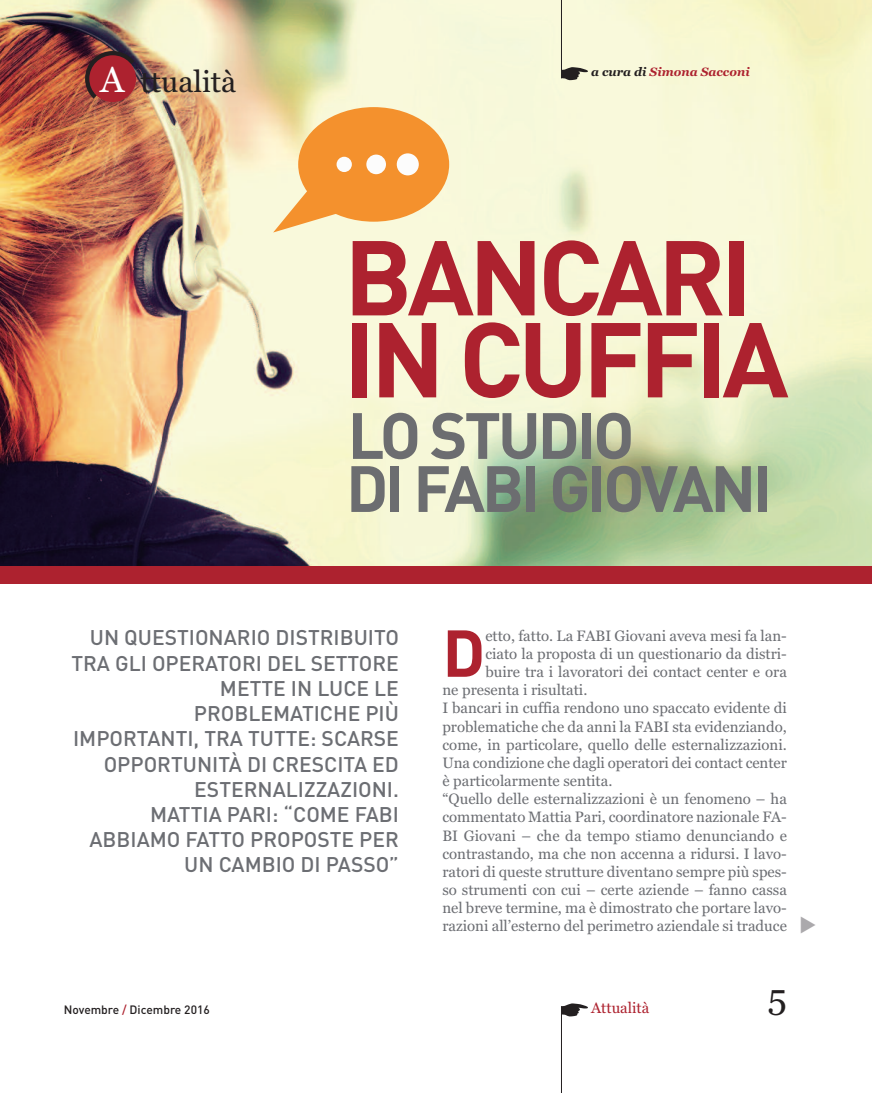
<style>
.page{position:relative;width:872px;height:1093px;background:#fff}
.page>*{position:absolute;margin:0;border:0;box-sizing:border-box;transform-origin:0 0}
.t1{font:700 104.4px/81.9px "DIN Pro";letter-spacing:-.05em;color:#ad222f}
.t2{font:700 65.1px "DIN Pro";color:#ad222f}
.t3{font:700 64.2px/53.1px "DIN Pro";letter-spacing:-.05em;color:#6c6d70}
.t4{font:36px "Georgia";color:#231f20}
.t5{font:30px "Georgia";color:#231f20}
.t6{font:500 21px/25.2px "DIN Pro";color:#6c6e73;text-align:right}
.t7{font:15px "Georgia";color:#6c6e73}
.t8{font:15px "Georgia";color:#ad222f}
.t9{font:500 12px "DIN Pro";color:#231f20}
.t10{font:italic 700 12px "Georgia";color:#ad222f}
.s1{font-size:36px;color:#fff}
.s2{color:#231f20}
.s3{color:#ad222f}
</style>
<div class="page">
<img style="left:0;top:0;width:872px;height:567px">
<hr style="left:561px;top:1006px;width:1px;height:87px;background:#231f20">
<svg style="left:561px;top:1003px;width:27px;height:13px"></svg>
<svg style="left:85px;top:51px;width:49px;height:48px"></svg>
<div style="left:89px;top:55px;width:47px;height:47px;background:#ad222f;border-radius:50%"></div>
<hr style="left:561px;top:0;width:1px;height:78px;background:#231f20">
<svg style="left:561px;top:67px;width:27px;height:13px"></svg>
<div style="left:0;top:567px;width:872px;height:17px;background:#ad222f"></div>
<div style="left:298px;top:107px;width:151px;height:115px;background:#f4912d;border-radius:50%"></div>
<svg style="left:273px;top:183px;width:99px;height:49px"></svg>
<div style="left:336px;top:157px;width:16px;height:15px;background:#fcfcfc;border-radius:50%"></div>
<div style="left:366px;top:155px;width:20px;height:19px;background:#fcfcfc;border-radius:50%"></div>
<div style="left:397px;top:153px;width:22px;height:22px;background:#fcfcfc;border-radius:50%"></div>
<h3 class="t5" style="left:100px;top:64px;width:137px"><span class="s1">A</span> ttualità</h3>
<p class="t10" style="left:591px;top:65px;width:160px"><span class="s2">a cura di</span> Simona Sacconi</p>
<h1 class="t1" style="left:344px;top:233px;width:446px">BANCARI<br>IN CUFFIA</h1>
<h3 class="t3" style="left:346px;top:407px;width:428px">LO STUDIO<br>DI FABI GIOVANI</h3>
<p class="t6" style="left:71px;top:625px;width:329px">UN QUESTIONARIO DISTRIBUITO<br>TRA GLI OPERATORI DEL SETTORE<br>METTE IN LUCE LE<br>PROBLEMATICHE PIÙ<br>IMPORTANTI, TRA TUTTE: SCARSE<br>OPPORTUNITÀ DI CRESCITA ED<br>ESTERNALIZZAZIONI.<br>MATTIA PARI: “COME FABI<br>ABBIAMO FATTO PROPOSTE PER<br>UN CAMBIO DI PASSO”</p>
<h2 class="t2" style="left:442px;top:610px;width:44px">D</h2>
<p class="t7" style="left:485px;top:627px;width:303px">etto, fatto. La FABI Giovani aveva mesi fa lan-</p>
<p class="t7" style="left:485px;top:645px;width:303px">ciato la proposta di un questionario da distri-</p>
<p class="t7" style="left:485px;top:663px;width:303px">buire tra i lavoratori dei contact center e ora</p>
<p class="t7" style="left:442px;top:681px;width:146px">ne presenta i risultati.</p>
<p class="t7" style="left:442px;top:699px;width:346px">I bancari in cuffia rendono uno spaccato evidente di</p>
<p class="t7" style="left:442px;top:718px;width:346px">problematiche che da anni la FABI sta evidenziando,</p>
<p class="t7" style="left:442px;top:736px;width:346px">come, in particolare, quello delle esternalizzazioni.</p>
<p class="t7" style="left:442px;top:754px;width:346px">Una condizione che dagli operatori dei contact center</p>
<p class="t7" style="left:442px;top:772px;width:171px">è particolarmente sentita.</p>
<p class="t7" style="left:442px;top:790px;width:346px">“Quello delle esternalizzazioni è un fenomeno – ha</p>
<p class="t7" style="left:442px;top:808px;width:346px">commentato Mattia Pari, coordinatore nazionale FA-</p>
<p class="t7" style="left:442px;top:826px;width:346px">BI Giovani – che da tempo stiamo denunciando e</p>
<p class="t7" style="left:442px;top:845px;width:346px">contrastando, ma che non accenna a ridursi. I lavo-</p>
<p class="t7" style="left:442px;top:863px;width:346px">ratori di queste strutture diventano sempre più spes-</p>
<p class="t7" style="left:442px;top:881px;width:346px">so strumenti con cui – certe aziende – fanno cassa</p>
<p class="t7" style="left:442px;top:899px;width:346px">nel breve termine, ma è dimostrato che portare lavo-</p>
<p class="t7" style="left:442px;top:917px;width:346px">razioni all’esterno del perimetro aziendale si traduce</p>
<p class="t9" style="left:64px;top:1001px;width:148px">Novembre <span class="s3">/</span> Dicembre 2016</p>
<p class="t8" style="left:591px;top:999px;width:60px">Attualità</p>
<h3 class="t4" style="left:768px;top:975px;width:21px">5</h3>
</div>
